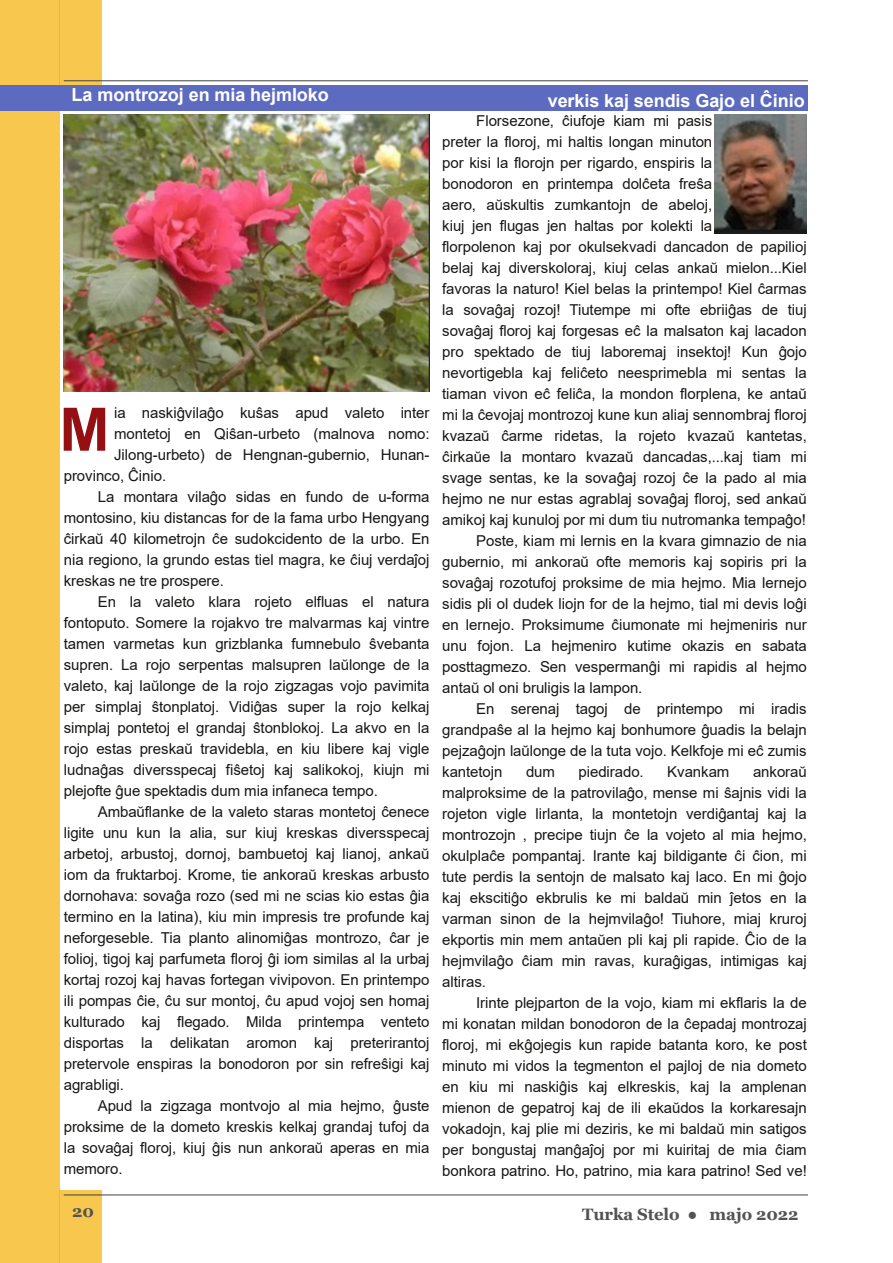
<style>
.page{position:relative;width:893px;height:1263px;background:#fff}
.page>*{position:absolute;margin:0;border:0;box-sizing:border-box;transform-origin:0 0}
.t1{font:700 60px "Arial";color:#951013}
.t2{font:700 18px "Arial";color:#fff}
.t3{font:700 16.5px "Georgia";letter-spacing:-.005em;color:#535353}
.t4{font:15px/21px "Arial";letter-spacing:-.005em;color:#181715;text-align:justify}
</style>
<div class="page">
<div style="left:60px;top:0;width:42px;height:85px;background:#f8c74e"></div>
<div style="left:60px;top:1191px;width:42px;height:72px;background:#f8c74e"></div>
<div style="left:0;top:0;width:60px;height:1263px;background:#f8c74e"></div>
<hr style="left:64px;top:81px;width:744px;height:1px;background:#404040">
<hr style="left:64px;top:1195px;width:744px;height:1px;background:#404040">
<div style="left:0;top:85px;width:808px;height:26px;background:#5c6bc0"></div>
<img style="left:64px;top:115px;width:365px;height:277px">
<img style="left:714px;top:115px;width:92px;height:118px">
<p class="t2" style="left:72px;top:85px;width:259px">La montrozoj en mia hejmloko</p>
<p class="t2" style="left:548px;top:91px;width:258px">verkis kaj sendis Gajo el Ĉinio</p>
<h1 class="t1" style="left:59px;top:396px;width:51px">M</h1>
<p class="t4" style="left:114px;top:402px;width:317px">ia naskiĝvilaĝo kuŝas apud valeto inter</p>
<p class="t4" style="left:114px;top:423px;width:317px">montetoj en Qiŝan-urbeto (malnova nomo:</p>
<p class="t4" style="left:114px;top:444px;width:317px">Jilong-urbeto) de Hengnan-gubernio, Hunan-</p>
<p class="t4" style="left:64px;top:465px;width:104px">provinco, Ĉinio.</p>
<p class="t4" style="left:98px;top:486px;width:333px">La montara vilaĝo sidas en fundo de u-forma</p>
<p class="t4" style="left:64px;top:507px;width:367px">montosino, kiu distancas for de la fama urbo Hengyang</p>
<p class="t4" style="left:64px;top:528px;width:367px">ĉirkaŭ 40 kilometrojn ĉe sudokcidento de la urbo. En</p>
<p class="t4" style="left:64px;top:549px;width:367px">nia regiono, la grundo estas tiel magra, ke ĉiuj verdaĵoj</p>
<p class="t4" style="left:64px;top:570px;width:162px">kreskas ne tre prospere.</p>
<p class="t4" style="left:98px;top:591px;width:333px">En la valeto klara rojeto elfluas el natura</p>
<p class="t4" style="left:64px;top:612px;width:367px">fontoputo. Somere la rojakvo tre malvarmas kaj vintre</p>
<p class="t4" style="left:64px;top:633px;width:367px">tamen varmetas kun grizblanka fumnebulo ŝvebanta</p>
<p class="t4" style="left:64px;top:654px;width:367px">supren. La rojo serpentas malsupren laŭlonge de la</p>
<p class="t4" style="left:64px;top:675px;width:367px">valeto, kaj laŭlonge de la rojo zigzagas vojo pavimita</p>
<p class="t4" style="left:64px;top:696px;width:367px">per simplaj ŝtonplatoj. Vidiĝas super la rojo kelkaj</p>
<p class="t4" style="left:64px;top:717px;width:367px">simplaj pontetoj el grandaj ŝtonblokoj. La akvo en la</p>
<p class="t4" style="left:64px;top:738px;width:367px">rojo estas preskaŭ travidebla, en kiu libere kaj vigle</p>
<p class="t4" style="left:64px;top:759px;width:367px">ludnaĝas diversspecaj fiŝetoj kaj salikokoj, kiujn mi</p>
<p class="t4" style="left:64px;top:780px;width:316px">plejofte ĝue spektadis dum mia infaneca tempo.</p>
<p class="t4" style="left:98px;top:801px;width:333px">Ambaŭflanke de la valeto staras montetoj ĉenece</p>
<p class="t4" style="left:64px;top:822px;width:367px">ligite unu kun la alia, sur kiuj kreskas diversspecaj</p>
<p class="t4" style="left:64px;top:843px;width:367px">arbetoj, arbustoj, dornoj, bambuetoj kaj lianoj, ankaŭ</p>
<p class="t4" style="left:64px;top:864px;width:367px">iom da fruktarboj. Krome, tie ankoraŭ kreskas arbusto</p>
<p class="t4" style="left:64px;top:885px;width:367px">dornohava: sovaĝa rozo (sed mi ne scias kio estas ĝia</p>
<p class="t4" style="left:64px;top:906px;width:367px">termino en la latina), kiu min impresis tre profunde kaj</p>
<p class="t4" style="left:64px;top:927px;width:367px">neforgeseble. Tia planto alinomiĝas montrozo, ĉar je</p>
<p class="t4" style="left:64px;top:948px;width:367px">folioj, tigoj kaj parfumeta floroj ĝi iom similas al la urbaj</p>
<p class="t4" style="left:64px;top:969px;width:367px">kortaj rozoj kaj havas fortegan vivipovon. En printempo</p>
<p class="t4" style="left:64px;top:990px;width:367px">ili pompas ĉie, ĉu sur montoj, ĉu apud vojoj sen homaj</p>
<p class="t4" style="left:64px;top:1011px;width:367px">kulturado kaj flegado. Milda printempa venteto</p>
<p class="t4" style="left:64px;top:1032px;width:367px">disportas la delikatan aromon kaj preterirantoj</p>
<p class="t4" style="left:64px;top:1053px;width:367px">pretervole enspiras la bonodoron por sin refreŝigi kaj</p>
<p class="t4" style="left:64px;top:1074px;width:62px">agrabligi.</p>
<p class="t4" style="left:98px;top:1095px;width:333px">Apud la zigzaga montvojo al mia hejmo, ĝuste</p>
<p class="t4" style="left:64px;top:1116px;width:367px">proksime de la dometo kreskis kelkaj grandaj tufoj da</p>
<p class="t4" style="left:64px;top:1137px;width:367px">la sovaĝaj floroj, kiuj ĝis nun ankoraŭ aperas en mia</p>
<p class="t4" style="left:64px;top:1158px;width:60px">memoro.</p>
<p class="t4" style="left:476px;top:110px;width:237px">Florsezone, ĉiufoje kiam mi pasis</p>
<p class="t4" style="left:442px;top:131px;width:272px">preter la floroj, mi haltis longan minuton</p>
<p class="t4" style="left:442px;top:152px;width:272px">por kisi la florojn per rigardo, enspiris la</p>
<p class="t4" style="left:442px;top:173px;width:272px">bonodoron en printempa dolĉeta freŝa</p>
<p class="t4" style="left:442px;top:194px;width:272px">aero, aŭskultis zumkantojn de abeloj,</p>
<p class="t4" style="left:442px;top:215px;width:272px">kiuj jen flugas jen haltas por kolekti la</p>
<p class="t4" style="left:442px;top:236px;width:366px">florpolenon kaj por okulsekvadi dancadon de papilioj</p>
<p class="t4" style="left:442px;top:257px;width:366px">belaj kaj diverskoloraj, kiuj celas ankaŭ mielon...Kiel</p>
<p class="t4" style="left:442px;top:278px;width:366px">favoras la naturo! Kiel belas la printempo! Kiel ĉarmas</p>
<p class="t4" style="left:442px;top:299px;width:366px">la sovaĝaj rozoj! Tiutempe mi ofte ebriiĝas de tiuj</p>
<p class="t4" style="left:442px;top:320px;width:366px">sovaĝaj floroj kaj forgesas eĉ la malsaton kaj lacadon</p>
<p class="t4" style="left:442px;top:341px;width:366px">pro spektado de tiuj laboremaj insektoj! Kun ĝojo</p>
<p class="t4" style="left:442px;top:362px;width:366px">nevortigebla kaj feliĉeto neesprimebla mi sentas la</p>
<p class="t4" style="left:442px;top:383px;width:366px">tiaman vivon eĉ feliĉa, la mondon florplena, ke antaŭ</p>
<p class="t4" style="left:442px;top:404px;width:366px">mi la ĉevojaj montrozoj kune kun aliaj sennombraj floroj</p>
<p class="t4" style="left:442px;top:425px;width:366px">kvazaŭ ĉarme ridetas, la rojeto kvazaŭ kantetas,</p>
<p class="t4" style="left:442px;top:446px;width:366px">ĉirkaŭe la montaro kvazaŭ dancadas,...kaj tiam mi</p>
<p class="t4" style="left:442px;top:467px;width:366px">svage sentas, ke la sovaĝaj rozoj ĉe la pado al mia</p>
<p class="t4" style="left:442px;top:488px;width:366px">hejmo ne nur estas agrablaj sovaĝaj floroj, sed ankaŭ</p>
<p class="t4" style="left:442px;top:509px;width:365px">amikoj kaj kunuloj por mi dum tiu nutromanka tempaĝo!</p>
<p class="t4" style="left:476px;top:530px;width:332px">Poste, kiam mi lernis en la kvara gimnazio de nia</p>
<p class="t4" style="left:442px;top:551px;width:366px">gubernio, mi ankoraŭ ofte memoris kaj sopiris pri la</p>
<p class="t4" style="left:442px;top:572px;width:366px">sovaĝaj rozotufoj proksime de mia hejmo. Mia lernejo</p>
<p class="t4" style="left:442px;top:593px;width:366px">sidis pli ol dudek liojn for de la hejmo, tial mi devis loĝi</p>
<p class="t4" style="left:442px;top:614px;width:366px">en lernejo. Proksimume ĉiumonate mi hejmeniris nur</p>
<p class="t4" style="left:442px;top:635px;width:366px">unu fojon. La hejmeniro kutime okazis en sabata</p>
<p class="t4" style="left:442px;top:656px;width:366px">posttagmezo. Sen vespermanĝi mi rapidis al hejmo</p>
<p class="t4" style="left:442px;top:677px;width:202px">antaŭ ol oni bruligis la lampon.</p>
<p class="t4" style="left:476px;top:698px;width:332px">En serenaj tagoj de printempo mi iradis</p>
<p class="t4" style="left:442px;top:719px;width:366px">grandpaŝe al la hejmo kaj bonhumore ĝuadis la belajn</p>
<p class="t4" style="left:442px;top:740px;width:366px">pejzaĝojn laŭlonge de la tuta vojo. Kelkfoje mi eĉ zumis</p>
<p class="t4" style="left:442px;top:761px;width:62px">kantetojn</p>
<p class="t4" style="left:526px;top:761px;width:30px">dum</p>
<p class="t4" style="left:579px;top:761px;width:67px">piedirado.</p>
<p class="t4" style="left:667px;top:761px;width:64px">Kvankam</p>
<p class="t4" style="left:442px;top:761px;width:366px;text-indent:311px">ankoraŭ malproksime de la patrovilaĝo, mense mi ŝajnis vidi la rojeton vigle lirlanta, la montetojn verdiĝantaj kaj la montrozojn , precipe tiujn ĉe la vojeto al mia hejmo, okulplaĉe pompantaj. Irante kaj bildigante ĉi ĉion, mi tute perdis la sentojn de malsato kaj laco. En mi ĝojo kaj ekscitiĝo ekbrulis ke mi baldaŭ min ĵetos en la varman sinon de la hejmvilaĝo! Tiuhore, miaj kruroj ekportis min mem antaŭen pli kaj pli rapide. Ĉio de la hejmvilaĝo ĉiam min ravas, kuraĝigas, intimigas kaj altiras.</p>
<p class="t4" style="left:442px;top:992px;width:366px;text-indent:34px">Irinte plejparton de la vojo, kiam mi ekflaris la de mi konatan mildan bonodoron de la ĉepadaj montrozaj floroj, mi ekĝojegis kun rapide batanta koro, ke post minuto mi vidos la tegmenton el pajloj de nia dometo en kiu mi naskiĝis kaj elkreskis, kaj la amplenan mienon de gepatroj kaj de ili ekaŭdos la korkaresajn vokadojn, kaj plie mi deziris, ke mi baldaŭ min satigos per bongustaj manĝaĵoj por mi kuiritaj de mia ĉiam bonkora patrino. Ho, patrino, mia kara patrino! Sed ve!</p>
<p class="t3" style="left:72px;top:1201px;width:23px">20</p>
<p class="t3" style="left:582px;top:1204px;width:218px">Turka Stelo ● majo 2022</p>
</div>
